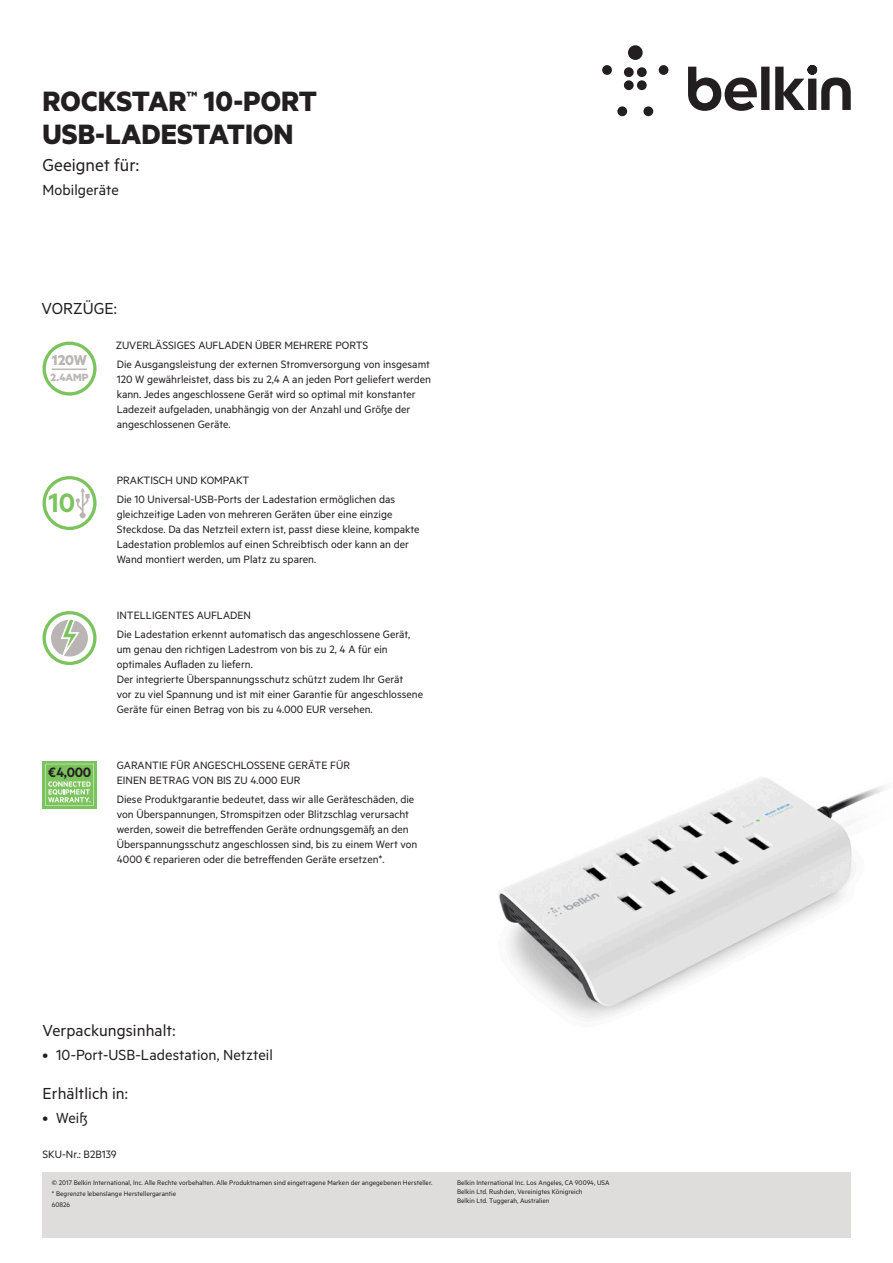
<style>
.page{position:relative;width:893px;height:1263px;background:#fff}
.page>*{position:absolute;margin:0;border:0;box-sizing:border-box;transform-origin:0 0}
.SS_Product_Name_21pt{font:700 31.5px "Metric";color:#231f20}
.t1{font:600 30px "Metric";color:#7bc35c}
.SS_13pt{font:19.5px "Metric";color:#231f20}
.SS_SectionTitle_12pt{font:18px "Metric";letter-spacing:.005em;color:#231f20}
.SS_11pt{font:16.5px "Metric";letter-spacing:.005em;color:#231f20}
.t2{font:700 16.05px "Metric";color:#bab5b4}
.t3{font:600 15.3px "Metric";color:#231f20}
.SS_Body_8pt{font:12px/15px "Metric";color:#231f20}
.t4{font:700 11.85px "Metric";color:#bab5b4}
.SS_Legael_5pt_6pt{font:7.5px/9px "Metric";letter-spacing:.005em;color:#231f20}
</style>
<div class="page">
<img style="left:499px;top:777px;width:354px;height:242px">
<svg style="left:826px;top:777px;width:59px;height:63px"></svg>
<svg style="left:602px;top:45px;width:249px;height:71px"></svg>
<div style="left:42px;top:1172px;width:808px;height:65px;background:#dedddc"></div>
<svg style="left:43px;top:476px;width:54px;height:54px"></svg>
<svg style="left:43px;top:342px;width:54px;height:54px"></svg>
<hr style="left:52px;top:368px;width:35px;height:2px;background:#bab5b4">
<svg style="left:43px;top:611px;width:54px;height:54px"></svg>
<svg style="left:43px;top:761px;width:54px;height:47px"></svg>
<svg style="left:45px;top:764px;width:49px;height:42px;background:#93ce7a"></svg>
<p class="SS_Product_Name_21pt" style="left:43px;top:82px;width:276px">ROCKSTAR<sup>™</sup> 10-PORT</p>
<p class="SS_Product_Name_21pt" style="left:43px;top:115px;width:252px">USB-LADESTATION</p>
<p class="SS_13pt" style="left:43px;top:153px;width:98px">Geeignet für:</p>
<p class="SS_11pt" style="left:43px;top:180px;width:78px">Mobilgeräte</p>
<p class="SS_SectionTitle_12pt" style="left:41px;top:298px;width:77px">VORZÜGE:</p>
<p class="SS_Body_8pt" style="left:116px;top:338px;width:254px">ZUVERLÄSSIGES AUFLADEN ÜBER MEHRERE PORTS</p>
<p class="t2" style="left:52px;top:350px;width:37px">120W</p>
<p class="t4" style="left:51px;top:370px;width:39px">2.4AMP</p>
<p class="t1" style="left:49px;top:485px;width:28px">10</p>
<p class="t3" style="left:48px;top:763px;width:44px">€4,000</p>
<p class="SS_Body_8pt" style="left:117px;top:356px;width:316px">Die Ausgangsleistung der externen Stromversorgung von insgesamt 120 W gewährleistet, dass bis zu 2,4 A an jeden Port geliefert werden kann. Jedes angeschlossene Gerät wird so optimal mit konstanter Ladezeit aufgeladen, unabhängig von der Anzahl und Größe der angeschlossenen Geräte.</p>
<p class="SS_Body_8pt" style="left:117px;top:473px;width:134px">PRAKTISCH UND KOMPAKT</p>
<p class="SS_Body_8pt" style="left:117px;top:491px;width:304px">Die 10 Universal-USB-Ports der Ladestation ermöglichen das gleichzeitige Laden von mehreren Geräten über eine einzige Steckdose. Da das Netzteil extern ist, passt diese kleine, kompakte Ladestation problemlos auf einen Schreibtisch oder kann an der Wand montiert werden, um Platz zu sparen.</p>
<p class="SS_Body_8pt" style="left:117px;top:608px;width:136px">INTELLIGENTES AUFLADEN</p>
<p class="SS_Body_8pt" style="left:117px;top:626px;width:308px">Die Ladestation erkennt automatisch das angeschlossene Gerät, um genau den richtigen Ladestrom von bis zu 2, 4 A für ein optimales Aufladen zu liefern.<br>Der integrierte Überspannungsschutz schützt zudem Ihr Gerät<br>vor zu viel Spannung und ist mit einer Garantie für angeschlossene Geräte für einen Betrag von bis zu 4.000 EUR versehen.</p>
<p class="SS_Body_8pt" style="left:117px;top:758px;width:235px">GARANTIE FÜR ANGESCHLOSSENE GERÄTE FÜR<br>EINEN BETRAG VON BIS ZU 4.000 EUR</p>
<p class="SS_Body_8pt" style="left:117px;top:791px;width:302px">Diese Produktgarantie bedeutet, dass wir alle Geräteschäden, die von Überspannungen, Stromspitzen oder Blitzschlag verursacht werden, soweit die betreffenden Geräte ordnungsgemäß an den Überspannungsschutz angeschlossen sind, bis zu einem Wert von 4000 € reparieren oder die betreffenden Geräte ersetzen*.</p>
<p class="SS_SectionTitle_12pt" style="left:43px;top:1019px;width:134px">Verpackungsinhalt:</p>
<p class="SS_11pt" style="left:43px;top:1045px;width:232px">• 10-Port-USB-Ladestation, Netzteil</p>
<p class="SS_SectionTitle_12pt" style="left:43px;top:1083px;width:87px">Erhältlich in:</p>
<p class="SS_11pt" style="left:43px;top:1108px;width:47px">• Weiß</p>
<p class="SS_Body_8pt" style="left:43px;top:1146px;width:76px">SKU-Nr.: B2B139</p>
<p class="SS_Legael_5pt_6pt" style="left:52px;top:1177px;width:382px">© 2017 Belkin International, Inc. Alle Rechte vorbehalten. Alle Produktnamen sind eingetragene Marken der angegebenen Hersteller.</p>
<p class="SS_Legael_5pt_6pt" style="left:52px;top:1189px;width:126px">* Begrenzte lebenslange Herstellergarantie</p>
<p class="SS_Legael_5pt_6pt" style="left:52px;top:1200px;width:20px">60826</p>
<p class="SS_Legael_5pt_6pt" style="left:457px;top:1177px;width:154px">Belkin International Inc. Los Angeles, CA 90094, USA<br>Belkin Ltd. Rushden, Vereinigtes Königreich<br>Belkin Ltd. Tuggerah, Australien</p>
</div>
